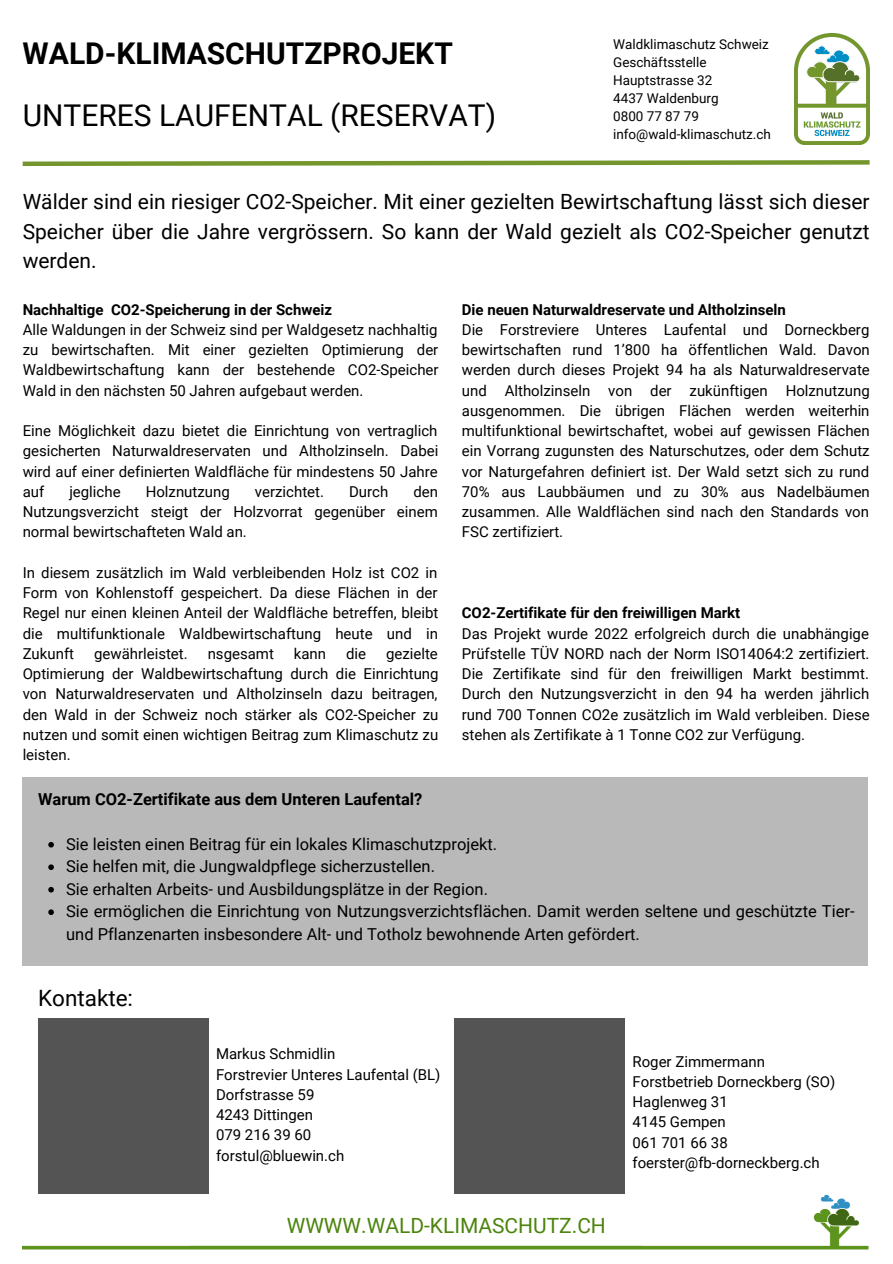
<style>
.page{position:relative;width:893px;height:1264px;background:#fff}
.page>*{position:absolute;margin:0;border:0;box-sizing:border-box;transform-origin:0 0}
.t1{font:30px "Roboto";color:#000}
.t2{font:700 30px "Roboto";color:#000}
.t3{font:22.5px "Roboto";color:#000}
.t4{font:21px/29.2px "Roboto";color:#000;text-align:justify}
.t5{font:21px "Roboto";color:#4c840c}
.t6{font:16.5px/22.5px "Roboto";color:#000}
.t7{font:700 16.5px "Roboto";color:#000}
.t8{font:15px/20.2px "Roboto";color:#000;text-align:justify}
.t9{font:700 15px "Roboto";color:#000}
.t10{font:13.5px/18px "Roboto";color:#000}
</style>
<div class="page">
<div style="left:23px;top:777px;width:844px;height:188px;background:#b9b9b9"></div>
<img style="left:794px;top:34px;width:75px;height:110px">
<svg style="left:22px;top:160px;width:848px;height:6px;background:#96b060"></svg>
<img style="left:23px;top:1194px;width:846px;height:56px">
<div style="left:38px;top:1018px;width:171px;height:176px;background:#545454"></div>
<svg style="left:48px;top:842px;width:6px;height:5px"></svg>
<svg style="left:48px;top:864px;width:6px;height:6px"></svg>
<svg style="left:48px;top:886px;width:6px;height:6px"></svg>
<svg style="left:48px;top:909px;width:6px;height:6px"></svg>
<div style="left:454px;top:1018px;width:170px;height:176px;background:#545454"></div>
<h1 class="t2" style="left:23px;top:36px;width:431px">WALD-KLIMASCHUTZPROJEKT</h1>
<h1 class="t1" style="left:23px;top:98px;width:475px">UNTERES LAUFENTAL (RESERVAT)</h1>
<p class="t10" style="left:613px;top:35px;width:159px">Waldklimaschutz Schweiz<br>Geschäftsstelle<br>Hauptstrasse 32<br>4437 Waldenburg<br>0800 77 87 79 info@wald-klimaschutz.ch</p>
<h3 class="t4" style="left:23px;top:187px;width:848px">Wälder sind ein riesiger CO2-Speicher. Mit einer gezielten Bewirtschaftung lässt sich dieser Speicher über die Jahre vergrössern. So kann der Wald gezielt als CO2-Speicher genutzt werden.</h3>
<p class="t9" style="left:23px;top:301px;width:311px">Nachhaltige CO2-Speicherung in der Schweiz</p>
<p class="t8" style="left:23px;top:320px;width:417px">Alle Waldungen in der Schweiz sind per Waldgesetz nachhaltig zu bewirtschaften. Mit einer gezielten Optimierung der Waldbewirtschaftung kann der bestehende CO2-Speicher Wald in den nächsten 50 Jahren aufgebaut werden.</p>
<p class="t8" style="left:23px;top:421px;width:417px">Eine Möglichkeit dazu bietet die Einrichtung von vertraglich gesicherten Naturwaldreservaten und Altholzinseln. Dabei wird auf einer definierten Waldfläche für mindestens 50 Jahre auf</p>
<p class="t9" style="left:462px;top:301px;width:325px">Die neuen Naturwaldreservate und Altholzinseln</p>
<p class="t8" style="left:462px;top:320px;width:409px">Die Forstreviere Unteres Laufental und Dorneckberg bewirtschaften rund 1’800 ha öffentlichen Wald. Davon werden durch dieses Projekt 94 ha als Naturwaldreservate und Altholzinseln von der zukünftigen Holznutzung ausgenommen. Die übrigen Flächen werden weiterhin multifunktional bewirtschaftet, wobei auf gewissen Flächen ein Vorrang zugunsten des Naturschutzes, oder dem Schutz vor Naturgefahren definiert ist. Der Wald setzt sich zu rund 70% aus Laubbäumen und zu 30% aus Nadelbäumen zusammen. Alle Waldflächen sind nach den Standards von FSC zertifiziert.</p>
<p class="t8" style="left:23px;top:481px;width:417px;text-indent:391px">den Nutzungsverzicht steigt der Holzvorrat gegenüber einem normal bewirtschafteten Wald an.</p>
<p class="t8" style="left:23px;top:562px;width:417px">In diesem zusätzlich im Wald verbleibenden Holz ist CO2 in Form von Kohlenstoff gespeichert. Da diese Flächen in der Regel nur einen kleinen Anteil der Waldfläche betreffen, bleibt die multifunktionale Waldbewirtschaftung heute und in Zukunft</p>
<p class="t8" style="left:69px;top:481px;width:53px">jegliche</p>
<p class="t8" style="left:146px;top:481px;width:86px">Holznutzung</p>
<p class="t8" style="left:255px;top:481px;width:71px">verzichtet.</p>
<p class="t8" style="left:349px;top:481px;width:41px">Durch</p>
<p class="t9" style="left:462px;top:604px;width:280px">CO2-Zertifikate für den freiwilligen Markt</p>
<p class="t8" style="left:462px;top:623px;width:409px">Das Projekt wurde 2022 erfolgreich durch die unabhängige Prüfstelle TÜV NORD nach der Norm ISO14064:2 zertifiziert.<br>Die Zertifikate sind für den freiwilligen Markt bestimmt.<br>Durch den Nutzungsverzicht in den 94 ha werden jährlich rund 700 Tonnen CO2e zusätzlich im Wald verbleiben. Diese stehen als Zertifikate à 1 Tonne CO2 zur Verfügung.</p>
<p class="t8" style="left:23px;top:643px;width:417px;text-indent:363px">gezielte Optimierung der Waldbewirtschaftung durch die Einrichtung von Naturwaldreservaten und Altholzinseln dazu beitragen, den Wald in der Schweiz noch stärker als CO2-Speicher zu nutzen und somit einen wichtigen Beitrag zum Klimaschutz zu leisten.</p>
<p class="t8" style="left:94px;top:643px;width:95px">gewährleistet.</p>
<p class="t8" style="left:208px;top:643px;width:68px">nsgesamt</p>
<p class="t8" style="left:294px;top:643px;width:34px">kann</p>
<p class="t8" style="left:346px;top:643px;width:22px">die</p>
<p class="t7" style="left:38px;top:789px;width:386px">Warum CO2-Zertifikate aus dem Unteren Laufental?</p>
<p class="t6" style="left:66px;top:832px;width:789px">Sie leisten einen Beitrag für ein lokales Klimaschutzprojekt.<br>Sie helfen mit, die Jungwaldpflege sicherzustellen.<br>Sie erhalten Arbeits- und Ausbildungsplätze in der Region.<br>Sie ermöglichen die Einrichtung von Nutzungsverzichtsflächen. Damit werden seltene und geschützte Tier&shy;und Pflanzenarten insbesondere Alt- und Totholz bewohnende Arten gefördert.</p>
<h2 class="t3" style="left:38px;top:984px;width:96px">Kontakte:</h2>
<p class="t8" style="left:216px;top:1044px;width:226px;text-align:left">Markus Schmidlin<br>Forstrevier Unteres Laufental (BL)<br>Dorfstrasse 59<br>4243 Dittingen<br>079 216 39 60 forstul@bluewin.ch</p>
<p class="t8" style="left:632px;top:1051px;width:204px;text-align:left">Roger Zimmermann<br>Forstbetrieb Dorneckberg (SO)<br>Haglenweg 31<br>4145 Gempen<br>061 701 66 38 foerster@fb-dorneckberg.ch</p>
<h3 class="t5" style="left:287px;top:1213px;width:320px">WWWW.WALD-KLIMASCHUTZ.CH</h3>
</div>
